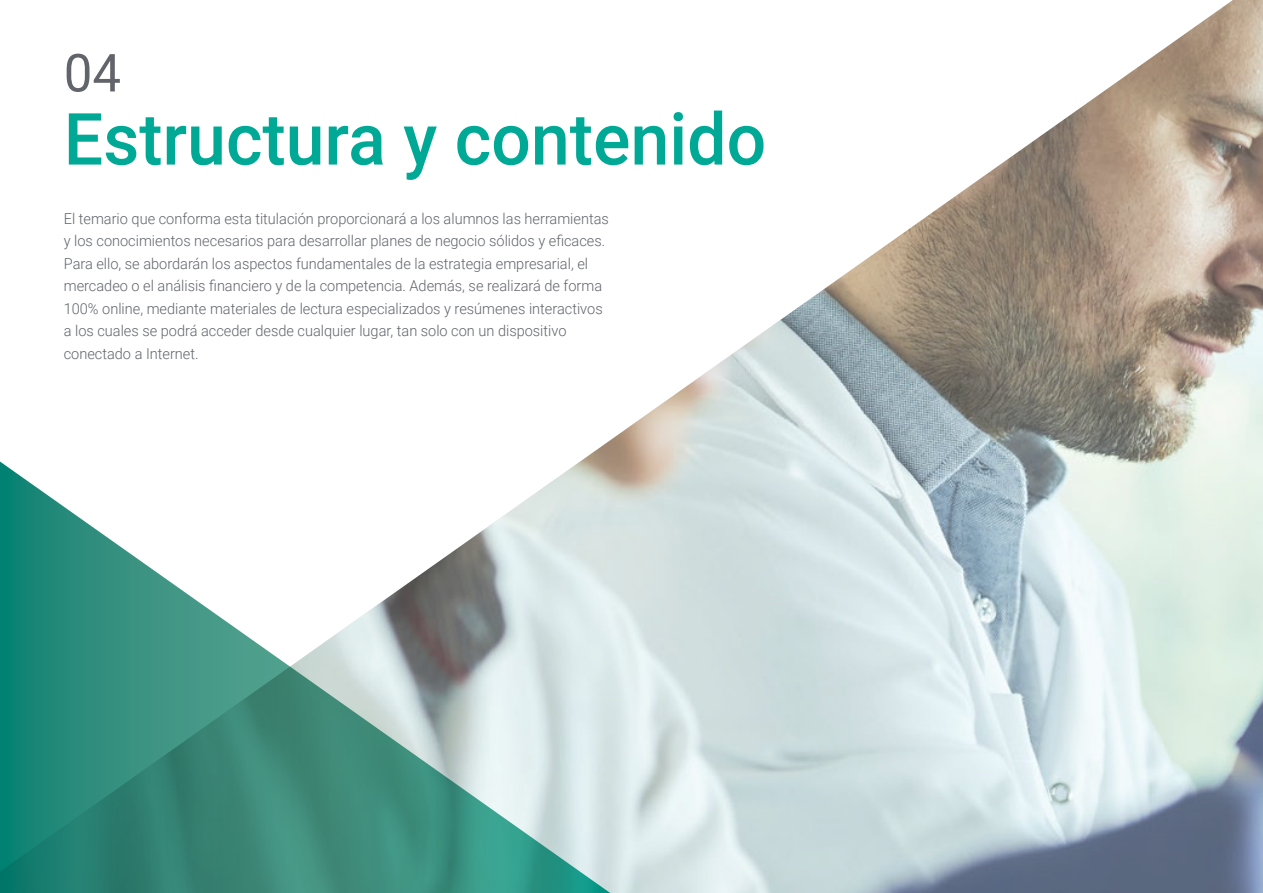
<style>
.page{position:relative;width:1263px;height:893px;background:#fff}
.page>*{position:absolute;margin:0;border:0;box-sizing:border-box;transform-origin:0 0}
.t1{font:500 72px "Roboto";color:#00a996}
.t2{font:52.5px "Roboto";color:#61646a}
.t3{font:300 15px/22.5px "Roboto";color:#61646a}
</style>
<div class="page">
<img style="left:602px;top:0;width:661px;height:893px">
<svg style="left:0;top:446px;width:640px;height:447px"></svg>
<h2 class="t2" style="left:64px;top:36px;width:59px">04</h2>
<h1 class="t1" style="left:64px;top:89px;width:704px">Estructura y contenido</h1>
<p class="t3" style="left:64px;top:207px;width:547px">El temario que conforma esta titulación proporcionará a los alumnos las herramientas y los conocimientos necesarios para desarrollar planes de negocio sólidos y eficaces.<br>Para ello, se abordarán los aspectos fundamentales de la estrategia empresarial, el mercadeo o el análisis financiero y de la competencia. Además, se realizará de forma 100% online, mediante materiales de lectura especializados y resúmenes interactivos a los cuales se podrá acceder desde cualquier lugar, tan solo con un dispositivo conectado a Internet.</p>
</div>
